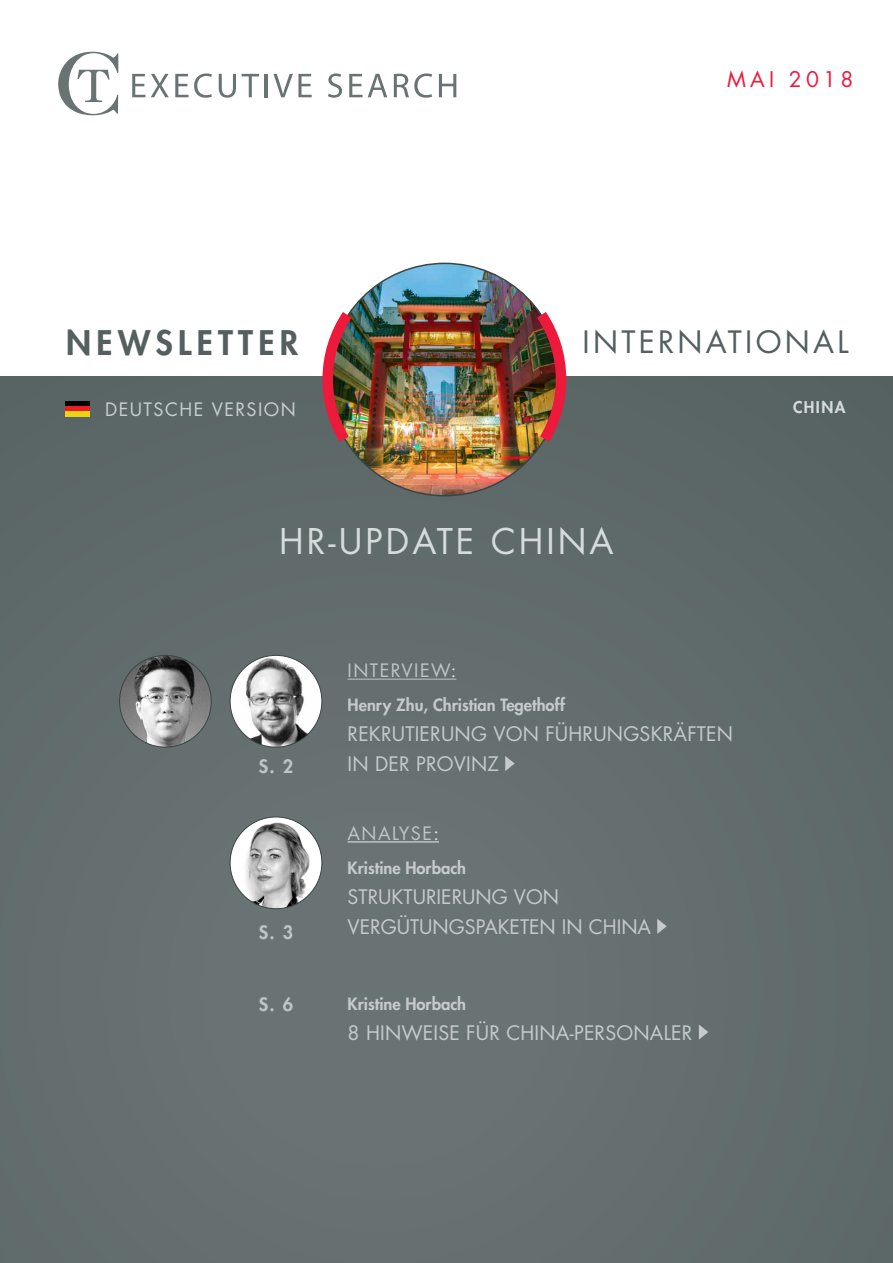
<style>
.page{position:relative;width:893px;height:1263px;background:#fff}
.page>*{position:absolute;margin:0;border:0;box-sizing:border-box;transform-origin:0 0}
.t1{font:34.5px "Futura Std";letter-spacing:.09em;color:#d6dcdb}
.t2{font:800 33px "Futura Std";letter-spacing:.16em;color:#545f60}
.t3{font:30px "Futura Std";letter-spacing:.11em;color:#545f60}
.t4{font:21px "Futura Std";letter-spacing:.2em;color:#ed1a3b}
.t5{font:19.5px/30px "Futura Std";letter-spacing:.01em;color:#c5cbcb}
.t6{font:18px "Futura Std";letter-spacing:.08em;color:#bec5c5}
.t7{font:18px "Futura Std";letter-spacing:.08em;color:#c9cfd0}
.t8{font:800 18px "Futura Std";color:#bec5c5}
.t9{font:800 16.5px "Futura Std";color:#c5cbcb}
.t10{font:800 15.75px "Futura Std";letter-spacing:.155em;color:#d6dcdb}
.s1{color:#e7eaea}
</style>
<div class="page">
<div style="left:0;top:377px;width:893px;height:886px;background:#636d6e"></div>
<hr style="left:348px;top:679px;width:108px;height:1px;background:#bec5c5">
<hr style="left:348px;top:841px;width:91px;height:1px;background:#e7eaea">
<svg style="left:505px;top:756px;width:10px;height:15px"></svg>
<svg style="left:657px;top:919px;width:10px;height:15px"></svg>
<svg style="left:699px;top:1025px;width:9px;height:15px"></svg>
<svg style="left:58px;top:52px;width:60px;height:63px"></svg>
<svg style="left:132px;top:74px;width:13px;height:23px"></svg>
<svg style="left:151px;top:74px;width:18px;height:23px"></svg>
<svg style="left:175px;top:73px;width:37px;height:25px"></svg>
<svg style="left:219px;top:74px;width:17px;height:24px"></svg>
<svg style="left:242px;top:74px;width:17px;height:23px"></svg>
<hr style="left:265px;top:74px;width:3px;height:23px;background:#6a7374">
<svg style="left:273px;top:74px;width:39px;height:23px"></svg>
<svg style="left:328px;top:73px;width:14px;height:25px"></svg>
<svg style="left:349px;top:74px;width:13px;height:23px"></svg>
<svg style="left:368px;top:74px;width:19px;height:23px"></svg>
<svg style="left:394px;top:73px;width:38px;height:25px"></svg>
<svg style="left:439px;top:74px;width:17px;height:23px"></svg>
<div style="left:65px;top:401px;width:25px;height:5px;background:#000"></div>
<div style="left:65px;top:406px;width:25px;height:6px;background:#ed1d24"></div>
<div style="left:65px;top:412px;width:25px;height:5px;background:#edd515"></div>
<img style="left:230px;top:817px;width:92px;height:92px;border-radius:46px">
<img style="left:230px;top:655px;width:92px;height:92px;border-radius:46px">
<img style="left:120px;top:655px;width:91px;height:92px;border-radius:46px">
<img style="left:328px;top:263px;width:233px;height:233px;border-radius:116px">
<img style="left:317px;top:300px;width:45px;height:153px">
<img style="left:527px;top:300px;width:44px;height:153px">
<p class="t4" style="left:727px;top:66px;width:128px">MAI 2018</p>
<h2 class="t2" style="left:66px;top:322px;width:233px">Newslett er</h2>
<h3 class="t3" style="left:583px;top:323px;width:268px">I NTERNATIONAL</h3>
<p class="t7" style="left:105px;top:397px;width:192px">DEUTSCH E VERSION</p>
<p class="t10" style="left:793px;top:397px;width:54px">China</p>
<h1 class="t1" style="left:279px;top:520px;width:336px">HR-UPDATE CH INA</h1>
<p class="t8" style="left:259px;top:755px;width:36px">S. 2</p>
<p class="t8" style="left:259px;top:921px;width:36px">S. 3</p>
<p class="t8" style="left:259px;top:993px;width:36px">S. 6</p>
<p class="t6" style="left:348px;top:659px;width:110px">I NTERVIEW<span class="s1">:</span></p>
<p class="t9" style="left:348px;top:694px;width:219px">Henry Zhu, Christian Tegethoff</p>
<p class="t5" style="left:348px;top:719px;width:234px">REKRUTIERU NG VON FÜHRU</p>
<p class="t5" style="left:607px;top:719px;width:128px">NGSKRÄFTEN</p>
<p class="t5" style="left:348px;top:749px;width:153px">IN DER PROVINZ</p>
<p class="t6" style="left:348px;top:822px;width:93px">ANALYSE<span class="s1">:</span></p>
<p class="t9" style="left:348px;top:857px;width:120px">Kristine Horbach</p>
<p class="t5" style="left:348px;top:882px;width:305px">STRU KTURIERU NG VON<br>VERGÜTU NGSPAKETEN IN CH INA</p>
<p class="t9" style="left:348px;top:993px;width:120px">Kristine Horbach</p>
<p class="t5" style="left:348px;top:1018px;width:342px">8 HINWEISE FÜR CH INA-PERSONALER</p>
</div>
